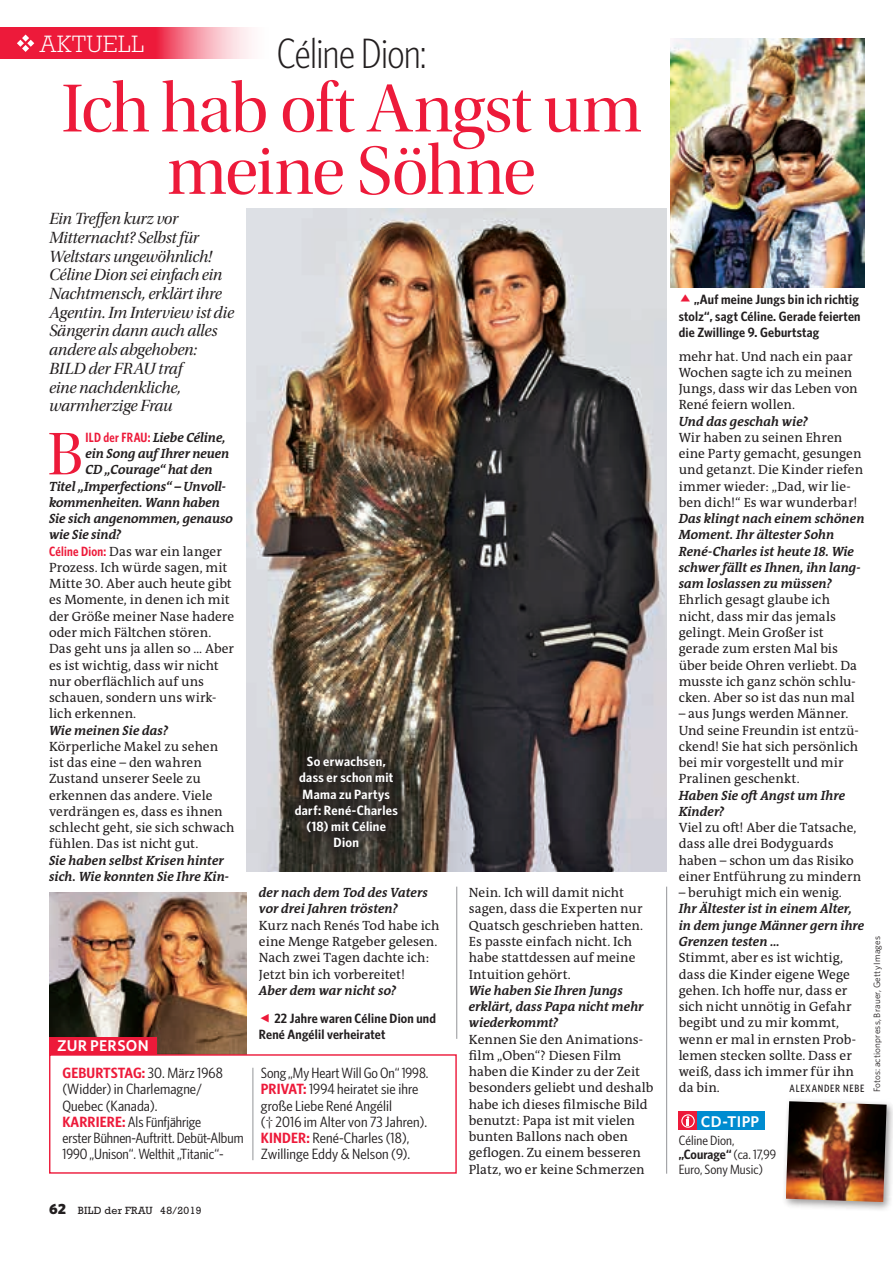
<style>
.page{position:relative;width:893px;height:1263px;background:#fff}
.page>*{position:absolute;margin:0;border:0;box-sizing:border-box;transform-origin:0 0}
.t1{font:70.8px/62.4px "Utopia Std Disp";letter-spacing:-.015em;color:#ed1a3a;text-align:center}
.t2{font:62.7px "Utopia Std Disp";color:#ed1a3a;scale:.96 1}
.t3{font:300 42.45px "Whitney Condensed";letter-spacing:-.015em;color:#231f20}
.t4{font:300 24.15px "Rockwell Std";letter-spacing:.04em;color:#fff}
.t5{font:16.95px/18.8px "Utopia Std Subh It";letter-spacing:-.01em;color:#231f20}
.t6{font:600 15.6px "Whitney";letter-spacing:.015em;color:#fff}
.t7{font:14.85px/16.2px "Whitney Condensed";color:#231f20;scale:1.07 1}
.t8{font:14.85px/16.2px "Whitney Condensed";color:#231f20;scale:1.11 1}
.t9{font:13.5px/16.2px "The Antiqua B LP5 Plain";color:#231f20}
.t10{font:italic 700 13.5px "The Antiqua B LP7";letter-spacing:-.01em;color:#231f20}
.t11{font:600 13.5px/16.2px "Whitney Condensed";letter-spacing:.015em;color:#231f20;scale:1.1 1}
.t12{font:600 13.5px/16.2px "Whitney Condensed";letter-spacing:.025em;color:#fff;text-align:center;scale:1.14 1}
.t13{font:13.5px/14.2px "Whitney Condensed";letter-spacing:.005em;color:#231f20;scale:1.1 1}
.t14{font:10.65px "Rockwell Std";letter-spacing:.035em;color:#231f20}
.t15{font:500 10.65px "Whitney Condensed";letter-spacing:.075em;color:#231f20}
.t16{font:9.15px "Whitney";letter-spacing:.02em;color:#231f20}
.s1{font-family:"Whitney Condensed";font-weight:600;font-style:normal;color:#ed1a3a}
.s2{font-family:"Whitney Condensed";font-weight:600;color:#ed1a3a}
.s3{font-family:"The Antiqua B LP7";font-weight:700;font-style:italic}
.s4{font-weight:600;color:#ed1a3a}
.s5{font-family:"Whitney";font-weight:900;font-size:14.85px}
.s6{font-weight:600}
</style>
<div class="page">
<img style="left:49px;top:892px;width:198px;height:162px">
<img style="left:247px;top:209px;width:420px;height:663px">
<div style="left:284px;top:745px;width:125px;height:114px;background:#231f20;opacity:.65"></div>
<img style="left:671px;top:38px;width:193px;height:250px">
<div style="left:49px;top:1054px;width:408px;height:120px;border:1px solid #ed1a3a"></div>
<hr style="left:253px;top:1068px;width:1px;height:92px;background:#939598">
<div style="left:49px;top:1037px;width:108px;height:17px;background:#ed1a3a"></div>
<div style="left:679px;top:1112px;width:86px;height:18px;background:#008cd0"></div>
<svg style="left:679px;top:1112px;width:18px;height:18px"></svg>
<div style="left:681px;top:1114px;width:14px;height:14px;border:1px solid #fff;border-radius:50%"></div>
<svg style="left:687px;top:1116px;width:2px;height:10px"></svg>
<div style="left:781px;top:1097px;width:112px;height:114px;background:#231f20;opacity:.45"></div>
<img style="left:786px;top:1101px;width:101px;height:101px">
<hr style="left:666px;top:887px;width:1px;height:287px;background:#939598">
<hr style="left:456px;top:887px;width:1px;height:152px;background:#939598">
<svg style="left:1px;top:27px;width:250px;height:32px;background:#f04e66"></svg>
<svg style="left:17px;top:35px;width:17px;height:17px"></svg>
<h3 class="t4" style="left:40px;top:30px;width:105px">AKTUELL</h3>
<p class="t3" style="left:277px;top:28px;width:152px">Céline Dion:</p>
<p class="t1" style="left:62px;top:79px;width:582px">Ich hab oft Angst um meine Söhne</p>
<p class="t5" style="left:49px;top:210px;width:187px">Ein Treffen kurz vor<br>Mitternacht? Selbst für<br>Weltstars ungewöhnlich!<br>Céline Dion sei einfach ein<br>Nachtmensch, erklärt ihre<br>Agentin. Im Interview ist die<br>Sängerin dann auch alles andere als abgehoben:<br>BILD der FRAU traf<br>eine nachdenkliche, warmherzige Frau</p>
<p class="t2" style="left:48px;top:421px;width:38px">B</p>
<p class="t10" style="left:86px;top:427px;width:142px"><span class="s1">ILD der FRAU:</span> Liebe Céline,</p>
<p class="t10" style="left:86px;top:444px;width:145px">ein Song auf Ihrer neuen</p>
<p class="t10" style="left:86px;top:460px;width:129px">CD „Courage“ hat den</p>
<p class="t10" style="left:49px;top:476px;width:178px">Titel „Imperfections“ – Unvoll-</p>
<p class="t10" style="left:49px;top:493px;width:173px">kommenheiten. Wann haben</p>
<p class="t10" style="left:49px;top:509px;width:186px">Sie sich angenommen, genauso</p>
<p class="t10" style="left:49px;top:525px;width:74px">wie Sie sind?</p>
<p class="t9" style="left:49px;top:543px;width:174px"><span class="s2">Céline Dion:</span> Das war ein langer</p>
<p class="t9" style="left:49px;top:559px;width:180px">Prozess. Ich würde sagen, mit</p>
<p class="t9" style="left:49px;top:575px;width:184px">Mitte 30. Aber auch heute gibt</p>
<p class="t9" style="left:49px;top:591px;width:182px">es Momente, in denen ich mit</p>
<p class="t9" style="left:49px;top:608px;width:187px">der Größe meiner Nase hadere</p>
<p class="t9" style="left:49px;top:624px;width:164px">oder mich Fältchen stören.</p>
<p class="t9" style="left:49px;top:640px;width:187px">Das geht uns ja allen so … Aber</p>
<p class="t9" style="left:49px;top:656px;width:171px">es ist wichtig, dass wir nicht</p>
<p class="t9" style="left:49px;top:673px;width:157px">nur oberflächlich auf uns</p>
<p class="t9" style="left:49px;top:689px;width:169px">schauen, sondern uns wirk-</p>
<p class="t9" style="left:49px;top:705px;width:89px">lich erkennen.</p>
<p class="t10" style="left:49px;top:720px;width:121px">Wie meinen Sie das?</p>
<p class="t9" style="left:49px;top:738px;width:171px">Körperliche Makel zu sehen</p>
<p class="t9" style="left:49px;top:754px;width:154px">ist das eine – den wahren</p>
<p class="t9" style="left:49px;top:770px;width:153px">Zustand unserer Seele zu</p>
<p class="t9" style="left:49px;top:787px;width:165px">erkennen das andere. Viele</p>
<p class="t9" style="left:49px;top:803px;width:175px">verdrängen es, dass es ihnen</p>
<p class="t9" style="left:49px;top:819px;width:187px">schlecht geht, sie sich schwach</p>
<p class="t9" style="left:49px;top:835px;width:151px">fühlen. Das ist nicht gut.</p>
<p class="t10" style="left:49px;top:850px;width:176px">Sie haben selbst Krisen hinter</p>
<p class="t10" style="left:49px;top:867px;width:181px">sich. Wie konnten Sie Ihre Kin-</p>
<p class="t12" style="left:295px;top:753px;width:92px">So erwachsen, dass er schon mit<br>Mama zu Partys darf: René-Charles (18) mit Céline<br>Dion</p>
<p class="t9" style="left:259px;top:884px;width:182px"><span class="s3">der nach dem Tod des Vaters vor drei Jahren trösten?<br></span>Kurz nach Renés Tod habe ich eine Menge Ratgeber gelesen.<br>Nach zwei Tagen dachte ich:<br>Jetzt bin ich vorbereitet!<br><span class="s3">Aber dem war nicht so?</span></p>
<p class="t9" style="left:469px;top:884px;width:186px">Nein. Ich will damit nicht sagen, dass die Experten nur<br>Quatsch geschrieben hatten.<br>Es passte einfach nicht. Ich habe stattdessen auf meine<br>Intuition gehört.<br><span class="s3">Wie haben Sie Ihren Jungs erklärt, dass Papa nicht mehr wiederkommt?<br></span>Kennen Sie den Animations&shy;film „Oben“? Diesen Film haben die Kinder zu der Zeit besonders geliebt und deshalb habe ich dieses filmische Bild benutzt: Papa ist mit vielen bunten Ballons nach oben geflogen. Zu einem besseren<br>Platz, wo er keine Schmerzen</p>
<p class="t11" style="left:259px;top:1009px;width:162px;text-indent:16px">22 Jahre waren Céline Dion und<br>René Angélil verheiratet</p>
<p class="t6" style="left:57px;top:1035px;width:93px">ZUR PERSON</p>
<p class="t8" style="left:62px;top:1064px;width:165px"><span class="s4">GEBURTSTAG:</span>30. März 1968 (Widder) in Charlemagne/<br>Quebec (Kanada).<br><span class="s4">KARRIERE:</span> Als Fünfjährige<br>erster Bühnen-Auftritt. Debüt-Album<br>1990 „Unison“. Welthit „Titanic“-</p>
<p class="t7" style="left:261px;top:1064px;width:158px">Song „My Heart Will Go On“ 1998.<br><span class="s4">PRIVAT:</span> 1994 heiratet sie ihre große Liebe René Angélil<br>(† 2016 im Alter von 73 Jahren).<br><span class="s4">KINDER:</span> René-Charles (18),<br>Zwillinge Eddy &amp; Nelson (9).</p>
<p class="t14" style="left:49px;top:1204px;width:154px"><span class="s5">62</span> BILD der FRAU 48/2019</p>
<p class="t11" style="left:679px;top:291px;width:167px;text-align:justify;text-indent:16px">„Auf meine Jungs bin ich richtig stolz“, sagt Céline. Gerade feierten die Zwillinge 9. Geburtstag</p>
<p class="t9" style="left:679px;top:348px;width:187px">mehr hat. Und nach ein paar<br>Wochen sagte ich zu meinen<br>Jungs, dass wir das Leben von<br>René feiern wollen.<br><span class="s3">Und das geschah wie?<br></span>Wir haben zu seinen Ehren eine Party gemacht, gesungen und getanzt. Die Kinder riefen immer wieder: „Dad, wir lie&shy;ben dich!“ Es war wunderbar!<br><span class="s3">Das klingt nach einem schönen<br>Moment. Ihr ältester Sohn<br>René-Charles ist heute 18. Wie schwer fällt es Ihnen, ihn lang&shy;sam loslassen zu müssen?<br></span>Ehrlich gesagt glaube ich nicht, dass mir das jemals gelingt. Mein Großer ist gerade zum ersten Mal bis über beide Ohren verliebt. Da musste ich ganz schön schlu&shy;cken. Aber so ist das nun mal</p>
<p class="t9" style="left:679px;top:705px;width:184px">– aus Jungs werden Männer.<br>Und seine Freundin ist entzü&shy;ckend! Sie hat sich persönlich bei mir vorgestellt und mir<br>Pralinen geschenkt.<br><span class="s3">Haben Sie oft Angst um Ihre<br>Kinder?<br></span>Viel zu oft! Aber die Tatsache, dass alle drei Bodyguards haben – schon um das Risiko einer Entführung zu mindern</p>
<p class="t9" style="left:679px;top:884px;width:187px">– beruhigt mich ein wenig.<br><span class="s3">Ihr Ältester ist in einem Alter, in dem junge Männer gern ihre<br>Grenzen testen …<br></span>Stimmt, aber es ist wichtig, dass die Kinder eigene Wege gehen. Ich hoffe nur, dass er sich nicht unnötig in Gefahr begibt und zu mir kommt, wenn er mal in ernsten Prob&shy;lemen stecken sollte. Dass er weiß, dass ich immer für ihn da bin.</p>
<p class="t15" style="left:790px;top:1082px;width:76px">ALEXANDER NEBE</p>
<p class="t6" style="left:701px;top:1111px;width:60px">CD-TIPP</p>
<p class="t13" style="left:679px;top:1133px;width:90px">Céline Dion, <span class="s6">„Courage“</span> (ca. 17,99<br>Euro, Sony Music)</p>
<p class="t16" style="left:871px;top:1092px;width:158px;rotate:-90deg">Fotos: actionpress, Brauer, Getty Images</p>
</div>
